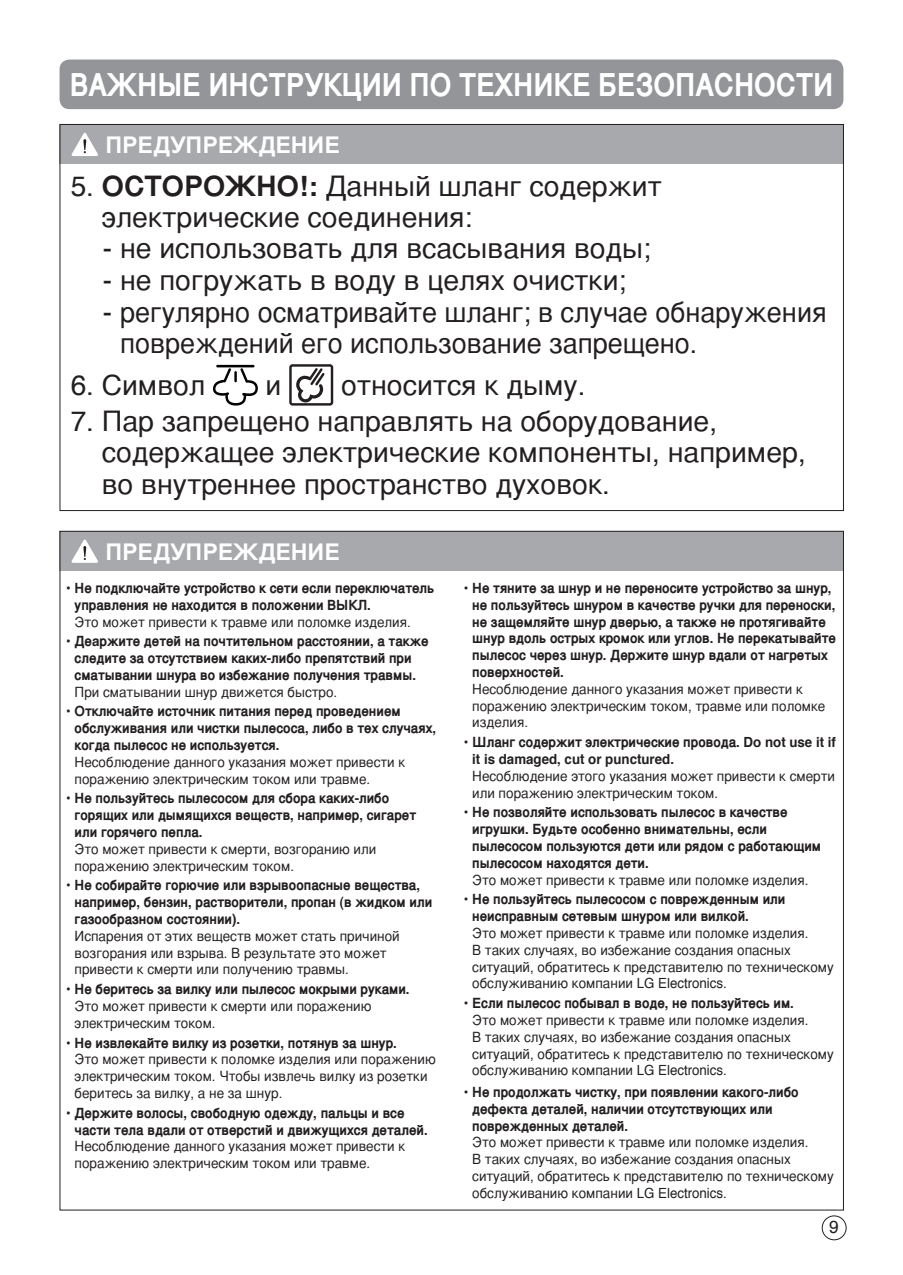
<style>
.page{position:relative;width:903px;height:1275px;background:#fff}
.page>*{position:absolute;margin:0;border:0;box-sizing:border-box;transform-origin:0 0}
.t1{font:700 31.5px "Helvetica";color:#fff;scale:.87 1}
.t2{font:28px/31.5px "Helvetica";color:#231f20}
.t3{font:700 22.75px "Helvetica";color:#fff}
.t4{font:17.5px "Helvetica";color:#231f20}
.t5{font:700 14px/16.8px "Helvetica";color:#231f20;scale:.95 1}
.t6{font:14px/16.8px "Helvetica";color:#231f20;scale:.95 1}
.s1{font-weight:700}
</style>
<div class="page">
<div style="left:822px;top:1215px;width:24px;height:25px;border:1px solid #231f20;border-radius:50%"></div>
<div style="left:60px;top:124px;width:784px;height:40px;background:#a8a9ad"></div>
<hr style="left:216px;top:365px;width:39px;height:2px;background:#030303">
<svg style="left:213px;top:368px;width:45px;height:38px"></svg>
<svg style="left:289px;top:364px;width:44px;height:42px"></svg>
<div style="left:60px;top:531px;width:784px;height:39px;background:#a8a9ad"></div>
<div style="left:60px;top:60px;width:783px;height:49px;background:#939598;border-radius:10px"></div>
<svg style="left:72px;top:540px;width:26px;height:23px"></svg>
<svg style="left:72px;top:133px;width:26px;height:23px"></svg>
<h1 class="t1" style="left:70px;top:56px;width:879px">ВАЖНЫЕ ИНСТРУКЦИИ ПО ТЕХНИКЕ БЕЗОПАСНОСТИ</h1>
<h3 class="t3" style="left:105px;top:125px;width:236px">ПРЕДУПРЕЖДЕНИЕ</h3>
<h2 class="t2" style="left:102px;top:169px;width:561px;text-indent:-31px">5. <span class="s1">ОСТОРОЖНО!:</span> Данный шланг содержит электрические соединения:</h2>
<h2 class="t2" style="left:103px;top:232px;width:549px">- не использовать для всасывания воды;</h2>
<h2 class="t2" style="left:103px;top:264px;width:525px">- не погружать в воду в целях очистки;</h2>
<h2 class="t2" style="left:120px;top:295px;width:708px;text-indent:-17px">- регулярно осматривайте шланг; в случае обнаружения повреждений его использование запрещено.</h2>
<h2 class="t2" style="left:71px;top:369px;width:136px">6. Cимвол</h2>
<h2 class="t2" style="left:266px;top:369px;width:17px">и</h2>
<h2 class="t2" style="left:341px;top:369px;width:246px">относится к дыму.</h2>
<h2 class="t2" style="left:102px;top:404px;width:705px;text-indent:-31px">7. Пар запрещено направлять на оборудование, содержащее электрические компоненты, например, во внутреннее пространство духовок.</h2>
<h3 class="t3" style="left:105px;top:531px;width:236px">ПРЕДУПРЕЖДЕНИЕ</h3>
<p class="t5" style="left:75px;top:579px;width:380px;text-indent:-8px">• Не подключайте устройство к сети если переключатель управления не находится в положении ВЫКЛ.</p>
<p class="t6" style="left:75px;top:613px;width:355px">Это может привести к травме или поломке изделия.</p>
<p class="t5" style="left:75px;top:632px;width:374px;text-indent:-8px">• Деaржите детей на почтительном расстоянии, а также следите за отсутствием каких-либо препятствий при сматывании шнура во избежание получения травмы.</p>
<p class="t6" style="left:75px;top:683px;width:278px">При сматывании шнур движется быстро.</p>
<p class="t5" style="left:75px;top:702px;width:382px;text-indent:-8px">• Отключайте источник питания перед проведением обслуживания или чистки пылесоса, либо в тех случаях, когда пылесос не используется.</p>
<p class="t6" style="left:75px;top:753px;width:349px">Несоблюдение данного указания может привести к поражению электрическим током или травме.</p>
<p class="t5" style="left:75px;top:789px;width:361px;text-indent:-8px">• Не пользуйтесь пылесосом для сбора каких-либо горящих или дымящихся веществ, например, сигарет или горячего пепла.</p>
<p class="t6" style="left:75px;top:840px;width:319px">Это может привести к смерти, возгоранию или поражению электрическим током.</p>
<p class="t5" style="left:75px;top:876px;width:378px;text-indent:-8px">• Не собирайте горючие или взрывоопасные вещества, например, бензин, растворители, пропан (в жидком или газообразном состоянии).</p>
<p class="t6" style="left:75px;top:927px;width:344px">Испарения от этих веществ может стать причиной возгорания или взрыва. В результате это может привести к смерти или получению травмы.</p>
<p class="t5" style="left:66px;top:980px;width:363px">• Не беритесь за вилку или пылесос мокрыми руками.</p>
<p class="t6" style="left:75px;top:997px;width:314px">Это может привести к смерти или поражению электрическим током.</p>
<p class="t5" style="left:66px;top:1033px;width:350px">• Не извлекайте вилку из розетки, потянув за шнур.</p>
<p class="t6" style="left:75px;top:1051px;width:382px">Это может привести к поломке изделия или поражению электрическим током. Чтобы извлечь вилку из розетки беритесь за вилку, а не за шнур.</p>
<p class="t5" style="left:75px;top:1104px;width:373px;text-indent:-8px">• Держите волосы, свободную одежду, пальцы и все части тела вдали от отверстий и движущихся деталей.</p>
<p class="t6" style="left:75px;top:1138px;width:349px">Несоблюдение данного указания может привести к поражению электрическим током или травме.</p>
<p class="t5" style="left:472px;top:579px;width:384px;text-indent:-8px">• Не тяните за шнур и не переносите устройство за шнур, не пользуйтесь шнуром в качестве ручки для переноски, не защемляйте шнур дверью, а также не протягивайте шнур вдоль острых кромок или углов. Не перекатывайте пылесос через шнур. Держите шнур вдали от нагретых поверхностей.</p>
<p class="t6" style="left:472px;top:680px;width:373px">Несоблюдение данного указания может привести к поражению электрическим током, травме или поломке изделия.</p>
<p class="t5" style="left:472px;top:733px;width:384px;text-indent:-8px">• Шланг содержит электрические провода. Do not use it if it is damaged, cut or punctured.</p>
<p class="t6" style="left:472px;top:767px;width:383px">Несоблюдение этого указания может привести к смерти или поражению электрическим током.</p>
<p class="t5" style="left:472px;top:803px;width:369px;text-indent:-8px">• Не позволяйте использовать пылесос в качестве игрушки. Будьте особенно внимательны, если пылесосом пользуются дети или рядом с работающим пылесосом находятся дети.</p>
<p class="t6" style="left:472px;top:871px;width:355px">Это может привести к травме или поломке изделия.</p>
<p class="t5" style="left:472px;top:890px;width:331px;text-indent:-8px">• Не пользуйтесь пылесосом с поврежденным или неисправным сетевым шнуром или вилкой.</p>
<p class="t6" style="left:472px;top:924px;width:382px">Это может привести к травме или поломке изделия.<br>В таких случаях, во избежание создания опасных ситуаций, обратитесь к представителю по техническому обслуживанию компании LG Electronics.</p>
<p class="t5" style="left:464px;top:994px;width:349px">• Если пылесос побывал в воде, не пользуйтесь им.</p>
<p class="t6" style="left:472px;top:1011px;width:382px">Это может привести к травме или поломке изделия.<br>В таких случаях, во избежание создания опасных ситуаций, обратитесь к представителю по техническому обслуживанию компании LG Electronics.</p>
<p class="t5" style="left:472px;top:1083px;width:345px;text-indent:-8px">• Не продолжать чистку, при появлении какого-либо дефекта деталей, наличии отсутствующих или поврежденных деталей.</p>
<p class="t6" style="left:472px;top:1134px;width:382px">Это может привести к травме или поломке изделия.<br>В таких случаях, во избежание создания опасных ситуаций, обратитесь к представителю по техническому обслуживанию компании LG Electronics.</p>
<p class="t4" style="left:829px;top:1212px;width:11px">9</p>
</div>
